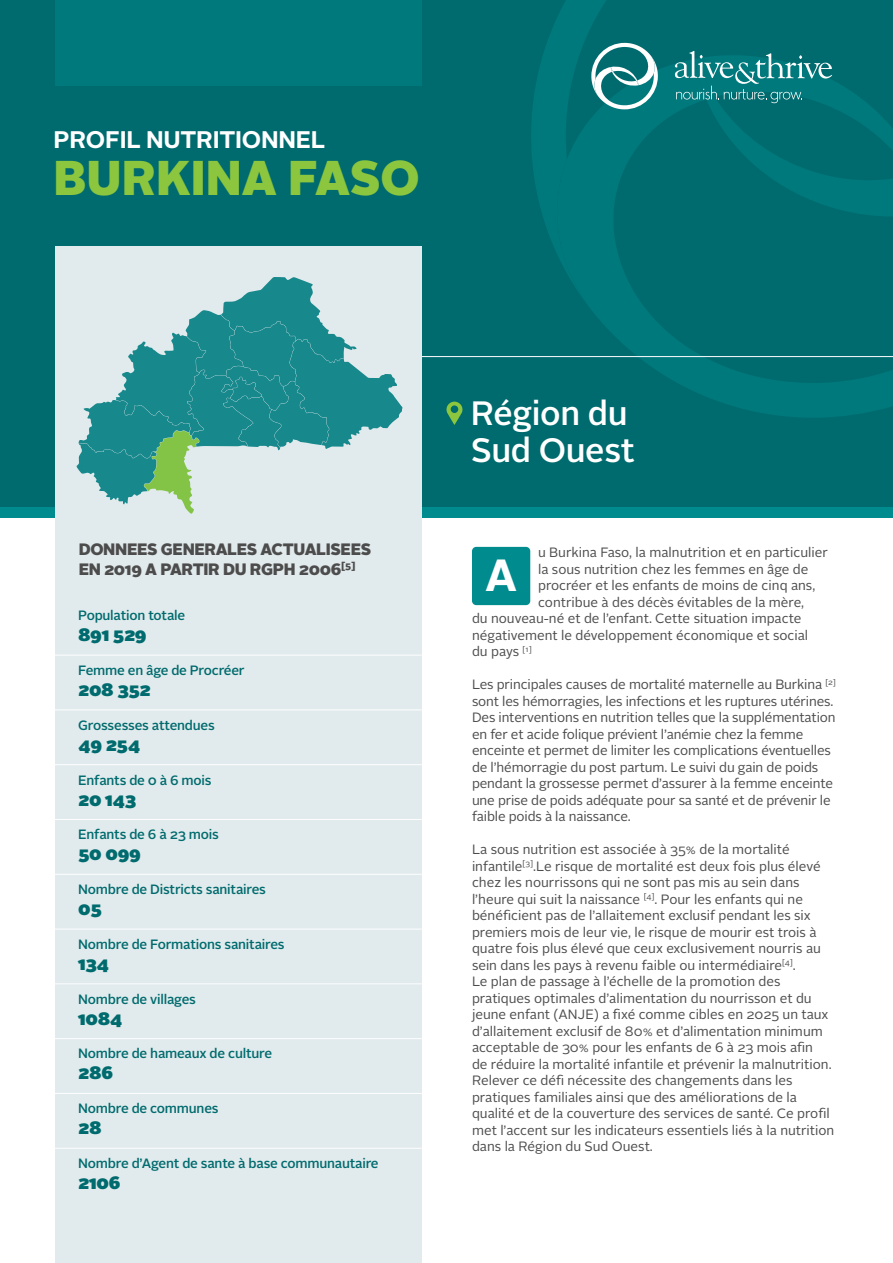
<style>
.page{position:relative;width:893px;height:1263px;background:#fff}
.page>*{position:absolute;margin:0;border:0;box-sizing:border-box;transform-origin:0 0}
.t1{font:900 48.75px "Alright Sans";color:#8bc63e}
.t2{font:700 45px "Alright Sans";color:#fff}
.t3{font:500 33.75px/37px "Alright Sans";letter-spacing:-.01em;color:#fff}
.t4{font:700 24px "Alright Sans";letter-spacing:-.01em;color:#fff}
.t5{font:900 18px "Alright Sans";letter-spacing:-.015em;color:#006b6e}
.t6{font:900 16.5px/19.8px "Alright Sans";letter-spacing:-.02em;color:#4d4c4c}
.t7{font:13.5px/16.5px "Alright Sans";color:#4d4c4c}
.t8{font:500 13.5px "Alright Sans";letter-spacing:-.015em;color:#006b6e}
</style>
<div class="page">
<div style="left:0;top:507px;width:893px;height:11px;background:#008b8e"></div>
<div style="left:0;top:0;width:893px;height:507px;background:#006b6e"></div>
<svg style="left:550px;top:64px;width:343px;height:353px"></svg>
<div style="left:55px;top:247px;width:367px;height:1016px;background:#e1eaec"></div>
<svg style="left:675px;top:51px;width:218px;height:166px"></svg>
<svg style="left:531px;top:0;width:127px;height:314px"></svg>
<hr style="left:55px;top:655px;width:367px;height:1px;background:#fff">
<hr style="left:55px;top:709px;width:367px;height:1px;background:#fff">
<hr style="left:55px;top:764px;width:367px;height:1px;background:#fff">
<hr style="left:55px;top:819px;width:367px;height:1px;background:#fff">
<hr style="left:55px;top:874px;width:367px;height:1px;background:#fff">
<hr style="left:55px;top:929px;width:367px;height:1px;background:#fff">
<hr style="left:55px;top:983px;width:367px;height:1px;background:#fff">
<hr style="left:55px;top:1038px;width:367px;height:1px;background:#fff">
<hr style="left:55px;top:1093px;width:367px;height:1px;background:#fff">
<hr style="left:55px;top:1148px;width:367px;height:1px;background:#fff">
<svg style="left:446px;top:402px;width:17px;height:23px"></svg>
<svg style="left:77px;top:277px;width:325px;height:236px"></svg>
<hr style="left:422px;top:356px;width:471px;height:1px;background:#fff">
<div style="left:472px;top:547px;width:58px;height:58px;background:#008b8e;border-radius:4px"></div>
<div style="left:55px;top:0;width:367px;height:85px;background:#00797d"></div>
<h3 class="t4" style="left:54px;top:122px;width:273px">PROFIL NUTRITIONNEL</h3>
<h1 class="t1" style="left:54px;top:143px;width:368px">BURKINA FASO</h1>
<p class="t6" style="left:79px;top:539px;width:294px">DONNEES GENERALES ACTUALISEES<br>EN 2019 A PARTIR DU RGPH 2006<sup>[5]</sup></p>
<p class="t8" style="left:78px;top:606px;width:109px">Population totale</p>
<h3 class="t5" style="left:78px;top:622px;width:70px">891 529</h3>
<p class="t8" style="left:78px;top:661px;width:168px">Femme en âge de Procréer</p>
<h3 class="t5" style="left:78px;top:677px;width:74px">208 352</h3>
<p class="t8" style="left:78px;top:716px;width:138px">Grossesses attendues</p>
<h3 class="t5" style="left:78px;top:731px;width:64px">49 254</h3>
<p class="t8" style="left:78px;top:770px;width:135px">Enfants de 0 à 6 mois</p>
<h3 class="t5" style="left:78px;top:786px;width:59px">20 143</h3>
<p class="t8" style="left:78px;top:825px;width:142px">Enfants de 6 à 23 mois</p>
<h3 class="t5" style="left:78px;top:841px;width:64px">50 099</h3>
<p class="t8" style="left:78px;top:880px;width:189px">Nombre de Districts sanitaires</p>
<h3 class="t5" style="left:78px;top:896px;width:25px">05</h3>
<p class="t8" style="left:78px;top:935px;width:208px">Nombre de Formations sanitaires</p>
<h3 class="t5" style="left:78px;top:950px;width:32px">134</h3>
<p class="t8" style="left:78px;top:989px;width:119px">Nombre de villages</p>
<h3 class="t5" style="left:78px;top:1005px;width:46px">1084</h3>
<p class="t8" style="left:78px;top:1044px;width:195px">Nombre de hameaux de culture</p>
<h3 class="t5" style="left:78px;top:1060px;width:36px">286</h3>
<p class="t8" style="left:78px;top:1099px;width:142px">Nombre de communes</p>
<h3 class="t5" style="left:78px;top:1115px;width:25px">28</h3>
<p class="t8" style="left:78px;top:1154px;width:302px">Nombre d’Agent de sante à base communautaire</p>
<h3 class="t5" style="left:78px;top:1169px;width:44px">2106</h3>
<h3 class="t3" style="left:471px;top:395px;width:166px">Région du<br>Sud Ouest</h3>
<p class="t7" style="left:538px;top:544px;width:291px">u Burkina Faso, la malnutrition et en particulier</p>
<p class="t7" style="left:538px;top:561px;width:272px">la sous nutrition chez les femmes en âge de</p>
<p class="t7" style="left:538px;top:577px;width:279px">procréer et les enfants de moins de cinq ans,</p>
<p class="t7" style="left:538px;top:594px;width:268px">contribue à des décès évitables de la mère,</p>
<p class="t7" style="left:472px;top:610px;width:331px">du nouveau-né et de l’enfant. Cette situation impacte</p>
<p class="t7" style="left:472px;top:627px;width:338px">négativement le développement économique et social</p>
<p class="t7" style="left:472px;top:643px;width:61px">du pays <sup>[1]</sup></p>
<p class="t7" style="left:472px;top:676px;width:365px">Les principales causes de mortalité maternelle au Burkina <sup>[2] </sup>sont les hémorragies, les infections et les ruptures utérines.<br>Des interventions en nutrition telles que la supplémentation en fer et acide folique prévient l’anémie chez la femme enceinte et permet de limiter les complications éventuelles de l’hémorragie du post partum. Le suivi du gain de poids pendant la grossesse permet d’assurer à la femme enceinte une prise de poids adéquate pour sa santé et de prévenir le faible poids à la naissance.</p>
<p class="t7" style="left:472px;top:841px;width:364px">La sous nutrition est associée à 35% de la mortalité infantile<sup>[3]</sup>.Le risque de mortalité est deux fois plus élevé chez les nourrissons qui ne sont pas mis au sein dans l’heure qui suit la naissance <sup>[4]</sup>. Pour les enfants qui ne bénéficient pas de l’allaitement exclusif pendant les six premiers mois de leur vie, le risque de mourir est trois à quatre fois plus élevé que ceux exclusivement nourris au sein dans les pays à revenu faible ou intermédiaire<sup>[4]</sup>.<br>Le plan de passage à l’échelle de la promotion des pratiques optimales d’alimentation du nourrisson et du jeune enfant (ANJE) a fixé comme cibles en 2025 un taux d’allaitement exclusif de 80% et d’alimentation minimum acceptable de 30% pour les enfants de 6 à 23 mois afin<br>de réduire la mortalité infantile et prévenir la malnutrition.<br>Relever ce défi nécessite des changements dans les pratiques familiales ainsi que des améliorations de la qualité et de la couverture des services de santé. Ce profil met l’accent sur les indicateurs essentiels liés à la nutrition dans la Région du Sud Ouest.</p>
<h2 class="t2" style="left:485px;top:544px;width:34px">A</h2>
</div>
